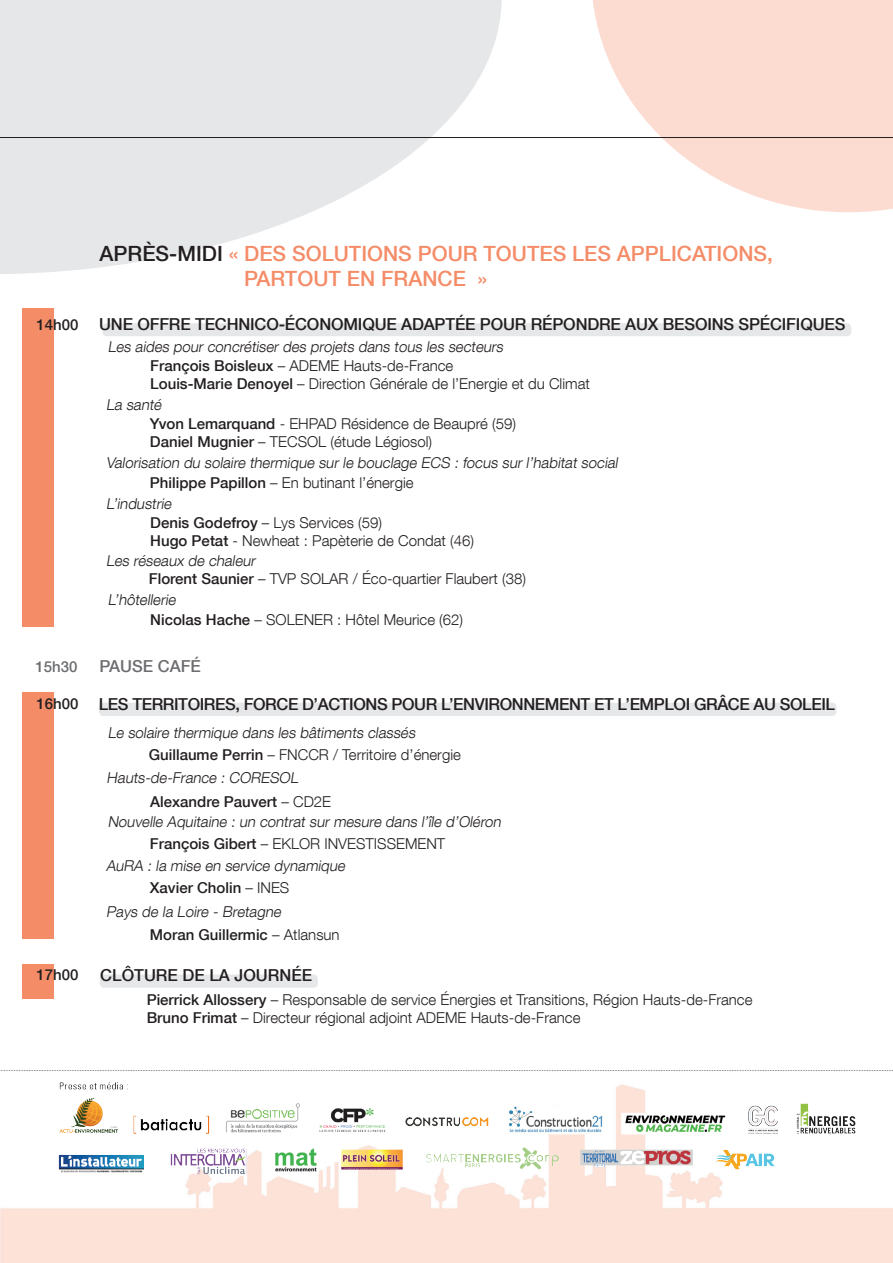
<style>
.page{position:relative;width:893px;height:1263px;background:#fff}
.page>*{position:absolute;margin:0;border:0;box-sizing:border-box;transform-origin:0 0}
.t1{font:500 21px/25.2px "Helvetica Neue LT Com";color:#f58c68}
.t2{font:500 16.5px "Helvetica Neue LT Com";letter-spacing:-.01em;color:#231f20}
.t3{font:500 16.5px "Helvetica Neue LT Com";color:#6c6d70}
.t4{font:300 15px/18px "Helvetica Neue LT Com";color:#231f20}
.t5{font:italic 300 15px/22.6px "Helvetica Neue LT Com";color:#231f20}
.t6{font:500 15px "Helvetica Neue LT Com";color:#231f20}
.t7{font:500 15px "Helvetica Neue LT Com";color:#6c6d70}
.s1{color:#231f20}
.s2{font-weight:500}
.s3{font-style:italic}
.s4{font-weight:300}
.s5{font-weight:500;font-style:normal}
.s6{font-style:normal}
</style>
<div class="page">
<svg style="left:593px;top:0;width:300px;height:212px;fill:#fcdcd1"></svg>
<svg style="left:0;top:0;width:502px;height:274px;fill:#e6e7e9"></svg>
<hr style="left:0;top:137px;width:893px;height:1px;background:#231f20">
<div style="left:100px;top:974px;width:218px;height:14px;background:#e6e7e9;border-radius:4px"></div>
<div style="left:99px;top:703px;width:738px;height:13px;background:#e6e7e9;border-radius:4px"></div>
<div style="left:102px;top:323px;width:749px;height:13px;background:#e6e7e9;border-radius:4px"></div>
<img style="left:0;top:1184px;width:893px;height:79px">
<img style="left:58px;top:1082px;width:798px;height:102px">
<div style="left:23px;top:308px;width:31px;height:318px;background:#f58c68"></div>
<div style="left:23px;top:693px;width:31px;height:246px;background:#f58c68"></div>
<div style="left:23px;top:964px;width:31px;height:34px;background:#f58c68"></div>
<svg style="left:0;top:1070px;width:893px;height:1px"></svg>
<p class="t6" style="left:36px;top:315px;width:43px">14h00</p>
<h1 class="t1" style="left:244px;top:241px;width:530px;text-indent:-145px"><span class="s1">APRÈS-MIDI</span> « DES SOLUTIONS POUR TOUTES LES APPLICATIONS,<br>PARTOUT EN FRANCE »</h1>
<p class="t2" style="left:99px;top:314px;width:748px">UNE OFFRE TECHNICO-ÉCONOMIQUE ADAPTÉE POUR RÉPONDRE AUX BESOINS SPÉCIFIQUES</p>
<p class="t5" style="left:108px;top:335px;width:400px">Les aides pour concrétiser des projets dans tous les secteurs</p>
<p class="t4" style="left:150px;top:357px;width:441px"><span class="s2">François Boisleux</span> – ADEME Hauts-de-France<br><span class="s2">Louis-Marie Denoyel</span> – Direction Générale de l’Energie et du Climat</p>
<p class="t4" style="left:150px;top:414px;width:368px"><span class="s2">Yvon Lemarquand</span> - EHPAD Résidence de Beaupré (59)<br><span class="s2">Daniel Mugnier</span> – TECSOL (étude Légiosol)</p>
<p class="t5" style="left:106px;top:451px;width:516px">Valorisation du solaire thermique sur le bouclage ECS : focus sur l’habitat social</p>
<p class="t4" style="left:150px;top:493px;width:233px;line-height:19.4px;text-indent:-44px"><span class="s3">L’industrie<br></span><span class="s2">Denis Godefroy</span> – Lys Services (59)</p>
<p class="t4" style="left:106px;top:530px;width:369px;line-height:20.2px;text-indent:44px"><span class="s2">Hugo Petat</span> - Newheat : Papèterie de Condat (46)<br><span class="s3">Les réseaux de chaleur</span></p>
<p class="t4" style="left:149px;top:569px;width:379px"><span class="s2">Florent Saunier</span> – TVP SOLAR / Éco-quartier Flaubert (38)</p>
<p class="t5" style="left:108px;top:588px;width:72px">L’hôtellerie</p>
<p class="t4" style="left:150px;top:610px;width:314px"><span class="s2">Nicolas Hache</span> – SOLENER : Hôtel Meurice (62)</p>
<p class="t5" style="left:106px;top:393px;width:60px">La santé</p>
<p class="t4" style="left:150px;top:473px;width:265px"><span class="s2">Philippe Papillon</span> – En butinant l’énergie</p>
<p class="t7" style="left:35px;top:658px;width:43px">15h30</p>
<p class="t3" style="left:100px;top:656px;width:103px">PAUSE CAFÉ</p>
<p class="t2" style="left:99px;top:694px;width:738px">LES TERRITOIRES, FORCE D’ACTIONS POUR L’ENVIRONNEMENT ET L’EMPLOI GRÂCE AU SOLEIL</p>
<p class="t5" style="left:108px;top:721px;width:312px">Le solaire thermique dans les bâtiments classés</p>
<p class="t4" style="left:149px;top:745px;width:314px"><span class="s2">Guillaume Perrin</span> – FNCCR / Territoire d’énergie</p>
<p class="t5" style="left:107px;top:766px;width:196px">Hauts-de-France : CORESOL</p>
<p class="t6" style="left:150px;top:792px;width:182px">Alexandre Pauvert <span class="s4">– CD2E</span></p>
<p class="t5" style="left:108px;top:810px;width:397px">Nouvelle Aquitaine : un contrat sur mesure dans l’île d’Oléron</p>
<p class="t4" style="left:150px;top:834px;width:297px"><span class="s2">François Gibert</span> – EKLOR INVESTISSEMENT</p>
<p class="t5" style="left:106px;top:854px;width:243px">AuRA : la mise en service dynamique</p>
<p class="t6" style="left:150px;top:878px;width:141px">Xavier Cholin <span class="s4">– INES</span></p>
<p class="t6" style="left:36px;top:694px;width:43px">16h00</p>
<p class="t6" style="left:36px;top:966px;width:43px">17h00</p>
<p class="t5" style="left:150px;top:900px;width:191px;text-indent:-44px">Pays de la Loire - Bretagne<br><span class="s5">Moran Guillermic</span> <span class="s6">– Atlansun</span></p>
<p class="t2" style="left:100px;top:965px;width:213px">CLÔTURE DE LA JOURNÉE</p>
<p class="t4" style="left:147px;top:990px;width:607px"><span class="s2">Pierrick Allossery</span> – Responsable de service Énergies et Transitions, Région Hauts-de-France<br><span class="s2">Bruno Frimat</span> – Directeur régional adjoint ADEME Hauts-de-France</p>
</div>
